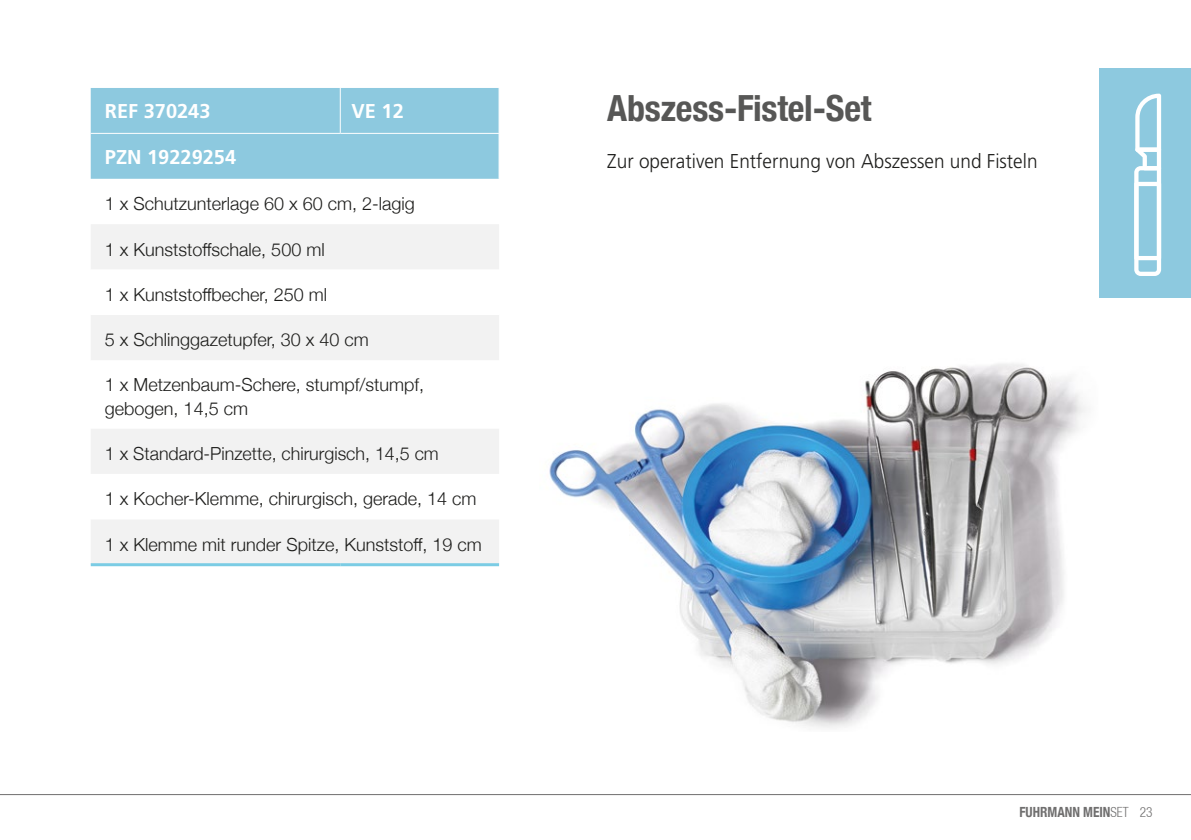
<style>
.page{position:relative;width:1191px;height:840px;background:#fff}
.page>*{position:absolute;margin:0;border:0;box-sizing:border-box;transform-origin:0 0}
.t1{font:700 condensed 36px "Helvetica Neue";letter-spacing:-.005em;color:#575756}
.t2{font:300 20px "Frutiger LT Std";color:#1d1d1b;scale:.95 1}
.t3{font:700 20px "Frutiger LT Std";color:#fff}
.t4{font:300 18px/24px "Helvetica Neue";color:#1d1d1b}
.t5{font:700 condensed 14px "Helvetica Neue";color:#706f6f;scale:.95 1}
.s1{font-family:"Helvetica 47";font-weight:300}
</style>
<div class="page">
<hr style="left:0;top:793px;width:1191px;height:1px;background:#706f6f">
<img style="left:549px;top:363px;width:537px;height:365px">
<div style="left:91px;top:88px;width:407px;height:91px;background:#8dc9df"></div>
<div style="left:91px;top:224px;width:408px;height:339px;background:#f2f2f2"></div>
<svg style="left:91px;top:269px;width:408px;height:250px"></svg>
<hr style="left:340px;top:88px;width:1px;height:45px;background:#fff">
<hr style="left:91px;top:133px;width:249px;height:1px;background:#fff">
<hr style="left:340px;top:133px;width:159px;height:1px;background:#fff">
<hr style="left:91px;top:563px;width:249px;height:3px;background:#7bcce4">
<hr style="left:340px;top:563px;width:159px;height:3px;background:#7bcce4">
<div style="left:1099px;top:68px;width:92px;height:230px;background:#8dc9df"></div>
<svg style="left:1134px;top:94px;width:27px;height:182px"></svg>
<p class="t3" style="left:105px;top:103px;width:107px">REF 370243</p>
<p class="t3" style="left:352px;top:103px;width:54px">VE 12</p>
<p class="t3" style="left:105px;top:148px;width:133px">PZN 19229254</p>
<p class="t4" style="left:105px;top:193px;width:311px">1 x Schutzunterlage 60 x 60 cm, 2-lagig</p>
<p class="t4" style="left:105px;top:236px;width:221px">1 x Kunststoffschale, 500 ml</p>
<p class="t4" style="left:105px;top:281px;width:224px">1 x Kunststoffbecher, 250 ml</p>
<p class="t4" style="left:105px;top:326px;width:265px">5 x Schlinggazetupfer, 30 x 40 cm</p>
<p class="t4" style="left:105px;top:374px;width:321px">1 x Metzenbaum-Schere, stumpf/stumpf, gebogen, 14,5 cm</p>
<p class="t4" style="left:105px;top:440px;width:335px">1 x Standard-Pinzette, chirurgisch, 14,5 cm</p>
<p class="t4" style="left:105px;top:488px;width:373px">1 x Kocher-Klemme, chirurgisch, gerade, 14 cm</p>
<p class="t4" style="left:105px;top:530px;width:378px">1 x Klemme mit runder Spitze, Kunststoff, 19 cm</p>
<h1 class="t1" style="left:607px;top:78px;width:266px">Abszess-Fistel-Set</h1>
<p class="t2" style="left:607px;top:151px;width:454px">Zur operativen Entfernung von Abszessen und Fisteln</p>
<p class="t5" style="left:1019px;top:803px;width:142px">FUHRMANN MEIN<span class="s1">SET 23</span></p>
</div>
